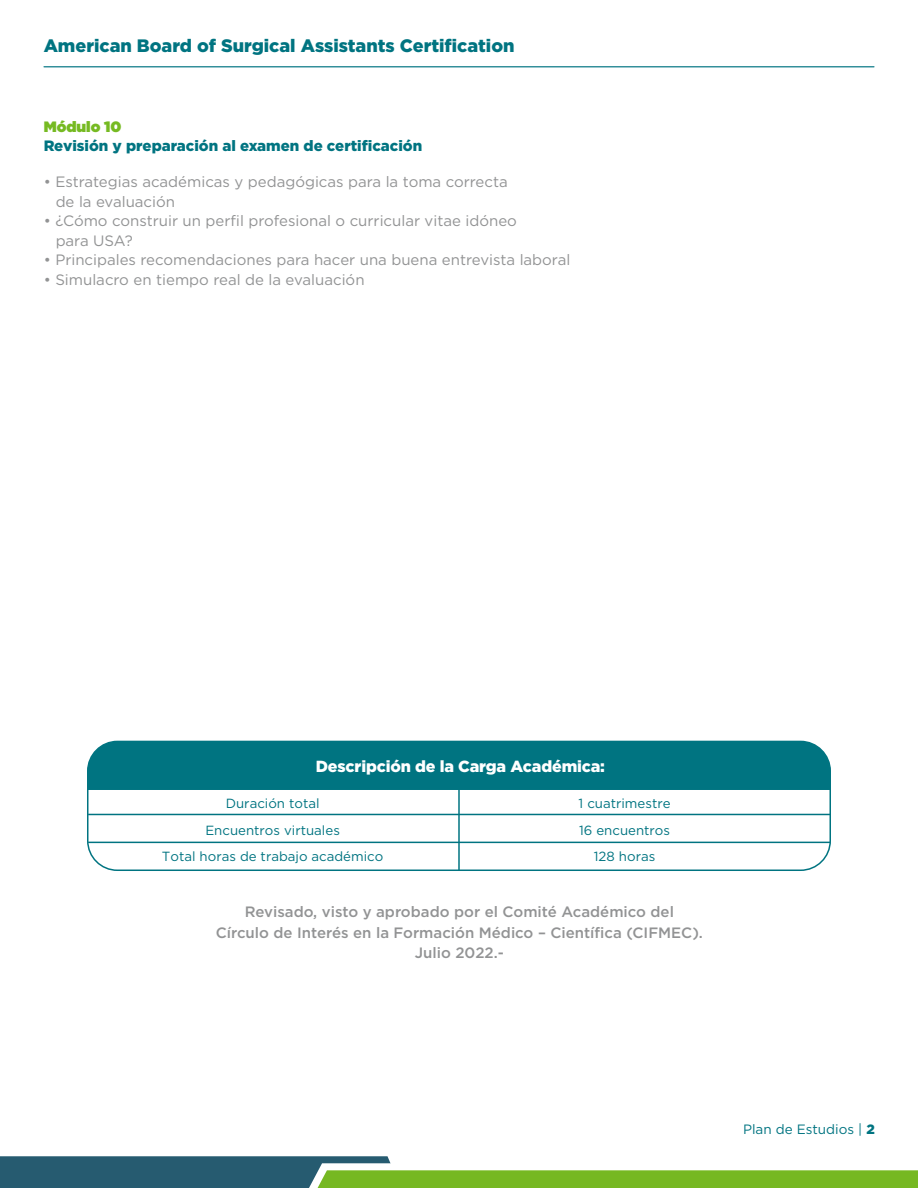
<style>
.page{position:relative;width:918px;height:1188px;background:#fff}
.page>*{position:absolute;margin:0;border:0;box-sizing:border-box;transform-origin:0 0}
.t1{font:900 18px "Gotham";color:#007481}
.t2{font:900 16.05px "Gotham";letter-spacing:-.01em;color:#fff}
.t3{font:15px/19.5px "Gotham";color:#929394}
.t4{font:500 15px/20.2px "Gotham";color:#929394;text-align:center}
.t5{font:900 15px "Gotham";color:#007481}
.t6{font:900 15px "Gotham";color:#76ba22}
.t7{font:13.5px "Gotham";color:#007481}
.t8{font:13.2px/27.3px "Gotham";color:#007481;text-align:center}
.s1{font-weight:900}
</style>
<div class="page">
<svg style="left:0;top:1156px;width:918px;height:32px"></svg>
<hr style="left:44px;top:66px;width:830px;height:1px;background:#007481">
<svg style="left:87px;top:791px;width:744px;height:80px"></svg>
<div style="left:87px;top:740px;width:744px;height:51px;background:#007481"></div>
<hr style="left:458px;top:789px;width:2px;height:81px;background:#007481">
<hr style="left:88px;top:814px;width:742px;height:1px;background:#007481">
<hr style="left:88px;top:842px;width:742px;height:1px;background:#007481">
<p class="t1" style="left:44px;top:33px;width:472px">American Board of Surgical Assistants Certification</p>
<p class="t6" style="left:44px;top:116px;width:79px">Módulo 10</p>
<p class="t5" style="left:44px;top:135px;width:380px">Revisión y preparación al examen de certificación</p>
<p class="t3" style="left:56px;top:172px;width:454px;text-indent:-12px">• Estrategias académicas y pedagógicas para la toma correcta de la evaluación</p>
<p class="t3" style="left:56px;top:211px;width:463px;text-indent:-12px">• ¿Cómo construir un perfil profesional o curricular vitae idóneo para USA?</p>
<p class="t3" style="left:44px;top:250px;width:528px">• Principales recomendaciones para hacer una buena entrevista laboral</p>
<p class="t3" style="left:44px;top:269px;width:322px">• Simulacro en tiempo real de la evaluación</p>
<p class="t2" style="left:316px;top:755px;width:291px">Descripción de la Carga Académica:</p>
<p class="t8" style="left:205px;top:789px;width:136px">Duración total<br>Encuentros virtuales</p>
<p class="t8" style="left:162px;top:842px;width:223px">Total horas de trabajo académico</p>
<p class="t8" style="left:579px;top:789px;width:94px;text-align:left">1 cuatrimestre<br>16 encuentros</p>
<p class="t8" style="left:594px;top:842px;width:63px">128 horas</p>
<p class="t4" style="left:216px;top:902px;width:489px">Revisado, visto y aprobado por el Comité Académico del<br>Círculo de Interés en la Formación Médico – Científica (CIFMEC).<br>Julio 2022.-</p>
<p class="t7" style="left:743px;top:1121px;width:133px">Plan de Estudios | <span class="s1">2</span></p>
</div>
